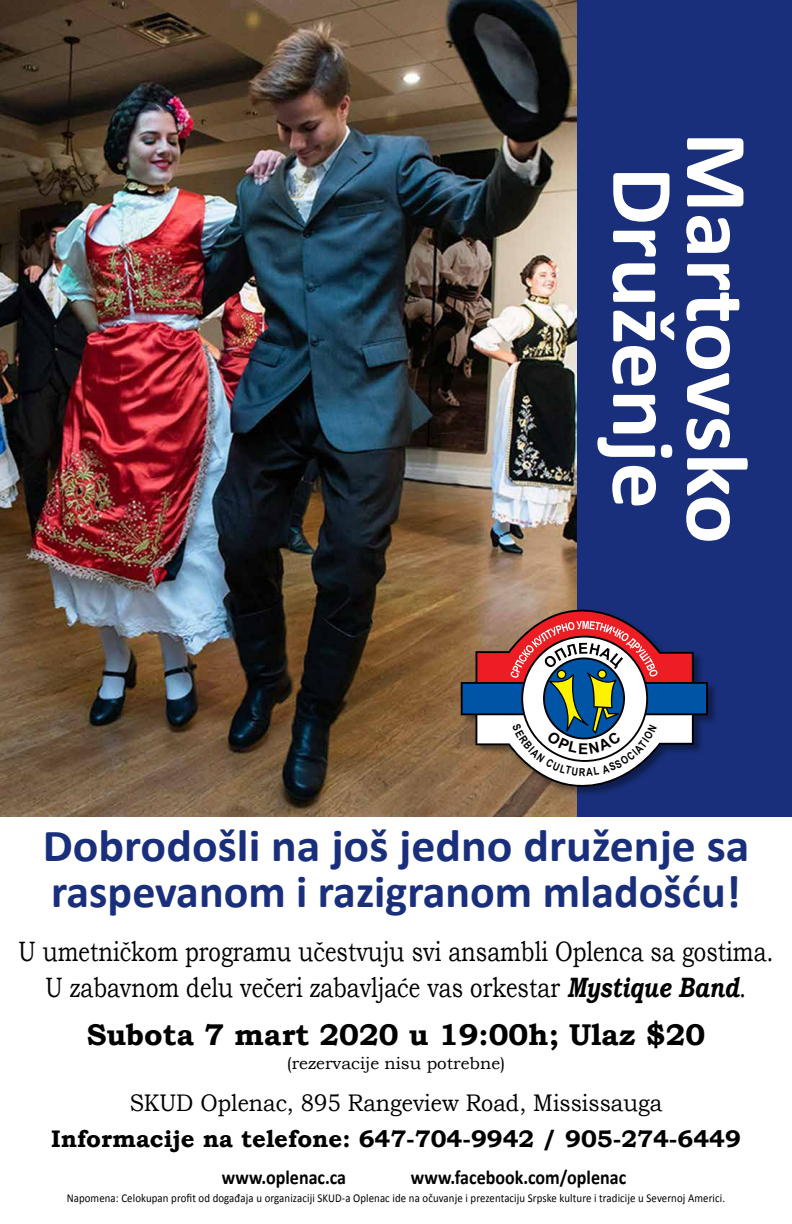
<style>
.page{position:relative;width:792px;height:1224px;background:#fff}
.page>*{position:absolute;margin:0;border:0;box-sizing:border-box;transform-origin:0 0}
.t1{font:700 89px/74px "Calibri";color:#fff;text-align:center;scale:1.04 1}
.t2{font:700 46px/46px "Calibri";color:#192f7b;scale:1.04 1}
.t3{font:700 30px "Bookman Old Style";color:#000}
.t4{font:28px/36px "Bookman Old Style";color:#000;text-align:center;scale:.79 1}
.t5{font:700 24px "Bookman Old Style";color:#000}
.t6{font:24px "Bookman Old Style";color:#000;scale:.9 1}
.t7{font:700 20px "Calibri";color:#000;scale:.9 1}
.t8{font:17px "Bookman Old Style";color:#000}
.t9{font:12px "Calibri";letter-spacing:.01em;color:#000;scale:.9 1}
.s1{font-weight:700;font-style:italic}
</style>
<div class="page">
<div style="left:576px;top:0;width:216px;height:816px;background:#192f7b"></div>
<img style="left:0;top:0;width:576px;height:816px">
<div style="left:460px;top:609px;width:258px;height:188px;background:#000;opacity:.38"></div>
<svg style="left:461px;top:606px;width:247px;height:181px"></svg>
<h1 class="t1" style="left:754px;top:132px;width:398px;rotate:90deg">Martovsko<br>Druženje</h1>
<h2 class="t2" style="left:43px;top:823px;width:681px">Dobrodošli na još jedno druženje sa raspevanom i razigranom mladošću!</h2>
<h3 class="t4" style="left:18px;top:933px;width:957px">U umetničkom programu učestvuju svi ansambli Oplenca sa gostima.<br>U zabavnom delu večeri zabavljaće vas orkestar <span class="s1">Mystique Band</span>.</h3>
<h3 class="t3" style="left:87px;top:1013px;width:620px">Subota 7 mart 2020 u 19:00h; Ulaz $20</h3>
<h3 class="t8" style="left:287px;top:1052px;width:220px">(rezervacije nisu potrebne)</h3>
<h3 class="t6" style="left:130px;top:1087px;width:593px">SKUD Oplenac, 895 Rangeview Road, Mississauga</h3>
<h3 class="t5" style="left:51px;top:1121px;width:691px">Informacije na telefone: 647-704-9942 / 905-274-6449</h3>
<h3 class="t7" style="left:222px;top:1164px;width:140px">www.oplenac.ca</h3>
<h3 class="t7" style="left:411px;top:1164px;width:241px">www.facebook.com/oplenac</h3>
<p class="t9" style="left:67px;top:1190px;width:733px">Napomena: Celokupan profit od događaja u organizaciji SKUD-a Oplenac ide na očuvanje i prezentaciju Srpske kulture i tradicije u Severnoj Americi.</p>
</div>
